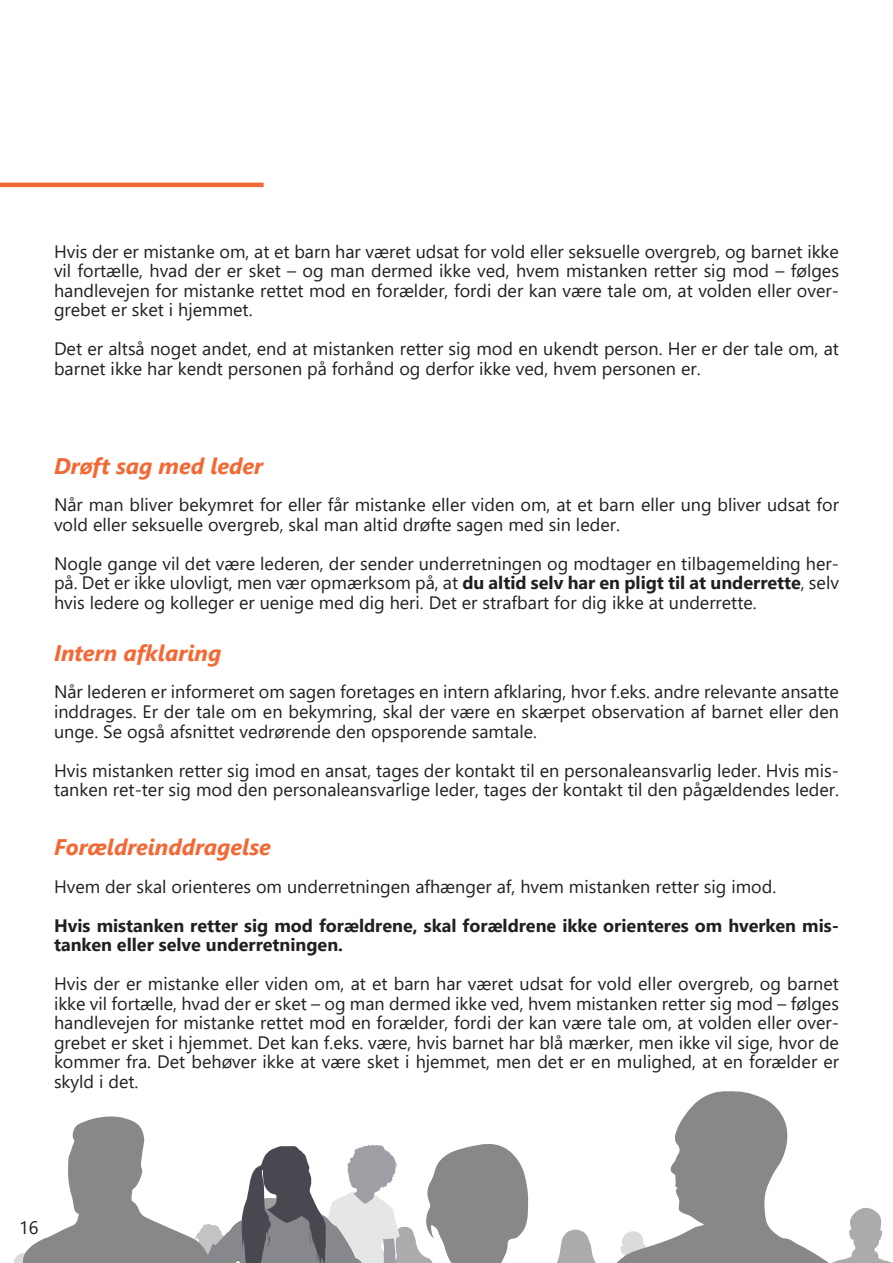
<style>
.page{position:relative;width:893px;height:1263px;background:#fff}
.page>*{position:absolute;margin:0;border:0;box-sizing:border-box;transform-origin:0 0}
.t1{font:italic 700 22.5px "Segoe UI";color:#f26935}
.t2{font:18px/19.5px "Segoe UI";color:#231f20;text-align:justify}
.t3{font:700 18px/19.5px "Segoe UI";color:#231f20}
.s1{font-weight:700}
</style>
<div class="page">
<svg style="left:663px;top:1091px;width:229px;height:172px"></svg>
<svg style="left:14px;top:1116px;width:649px;height:147px"></svg>
<hr style="left:0;top:183px;width:264px;height:4px;background:#f26935">
<p class="t2" style="left:54px;top:240px;width:786px">Hvis der er mistanke om, at et barn har været udsat for vold eller seksuelle overgreb, og barnet ikke vil fortælle, hvad der er sket – og man dermed ikke ved, hvem mistanken retter sig mod – følges handlevejen for mistanke rettet mod en forælder, fordi der kan være tale om, at volden eller over&shy;grebet er sket i hjemmet.</p>
<p class="t2" style="left:54px;top:337px;width:786px">Det er altså noget andet, end at mistanken retter sig mod en ukendt person. Her er der tale om, at barnet ikke har kendt personen på forhånd og derfor ikke ved, hvem personen er.</p>
<p class="t1" style="left:54px;top:445px;width:211px">Drøft sag med leder</p>
<p class="t2" style="left:54px;top:494px;width:786px">Når man bliver bekymret for eller får mistanke eller viden om, at et barn eller ung bliver udsat for vold eller seksuelle overgreb, skal man altid drøfte sagen med sin leder.</p>
<p class="t2" style="left:54px;top:552px;width:786px">Nogle gange vil det være lederen, der sender underretningen og modtager en tilbagemelding her&shy;på. Det er ikke ulovligt, men vær opmærksom på, at <span class="s1">du altid selv har en pligt til at underrette</span>, selv hvis ledere og kolleger er uenige med dig heri. Det er strafbart for dig ikke at underrette.</p>
<p class="t1" style="left:54px;top:632px;width:169px">Intern afklaring</p>
<p class="t2" style="left:54px;top:681px;width:786px">Når lederen er informeret om sagen foretages en intern afklaring, hvor f.eks. andre relevante ansatte inddrages. Er der tale om en bekymring, skal der være en skærpet observation af barnet eller den unge. Se også afsnittet vedrørende den opsporende samtale.</p>
<p class="t2" style="left:54px;top:759px;width:786px">Hvis mistanken retter sig imod en ansat, tages der kontakt til en personaleansvarlig leder. Hvis mis&shy;tanken ret-ter sig mod den personaleansvarlige leder, tages der kontakt til den pågældendes leder.</p>
<p class="t1" style="left:54px;top:826px;width:218px">Forældreinddragelse</p>
<p class="t2" style="left:54px;top:875px;width:724px">Hvem der skal orienteres om underretningen afhænger af, hvem mistanken retter sig imod.</p>
<p class="t3" style="left:54px;top:914px;width:786px">Hvis mistanken retter sig mod forældrene, skal forældrene ikke orienteres om hverken mis&shy;tanken eller selve underretningen.</p>
<p class="t2" style="left:54px;top:972px;width:786px">Hvis der er mistanke eller viden om, at et barn har været udsat for vold eller overgreb, og barnet ikke vil fortælle, hvad der er sket – og man dermed ikke ved, hvem mistanken retter sig mod – følges handlevejen for mistanke rettet mod en forælder, fordi der kan være tale om, at volden eller over&shy;grebet er sket i hjemmet. Det kan f.eks. være, hvis barnet har blå mærker, men ikke vil sige, hvor de kommer fra. Det behøver ikke at være sket i hjemmet, men det er en mulighed, at en forælder er skyld i det.</p>
<p class="t2" style="left:19px;top:1216px;width:21px">16</p>
</div>
